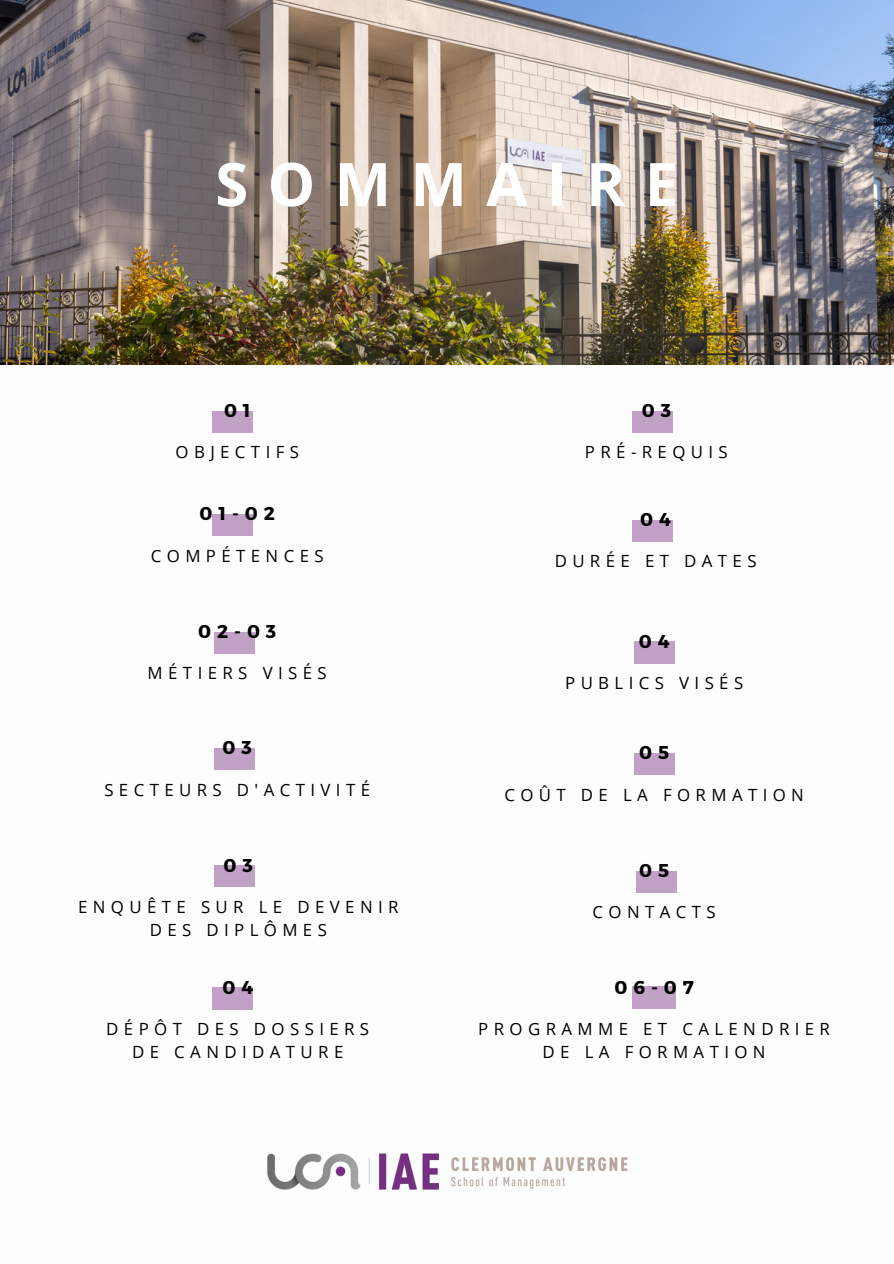
<style>
.page{position:relative;width:894px;height:1264px;background:#fff}
.page>*{position:absolute;margin:0;border:0;box-sizing:border-box;transform-origin:0 0}
.t1{font:700 60px "Open Sans";letter-spacing:.32em;color:#fff}
.t2{font:700 18.6px "Montserrat";letter-spacing:.32em;color:#000}
.t3{font:16.8px "Open Sans";letter-spacing:.32em;color:#000}
</style>
<div class="page">
<img style="left:0;top:0;width:893px;height:364px">
<div style="left:212px;top:411px;width:41px;height:21px;background:#c2a1c7"></div>
<div style="left:212px;top:514px;width:41px;height:22px;background:#c2a1c7"></div>
<div style="left:214px;top:632px;width:40px;height:21px;background:#c2a1c7"></div>
<div style="left:214px;top:748px;width:40px;height:22px;background:#c2a1c7"></div>
<div style="left:214px;top:865px;width:40px;height:21px;background:#c2a1c7"></div>
<div style="left:212px;top:987px;width:41px;height:22px;background:#c2a1c7"></div>
<div style="left:632px;top:411px;width:40px;height:21px;background:#c2a1c7"></div>
<div style="left:632px;top:520px;width:40px;height:21px;background:#c2a1c7"></div>
<img style="left:267px;top:1153px;width:361px;height:37px">
<div style="left:634px;top:641px;width:40px;height:22px;background:#c2a1c7"></div>
<div style="left:634px;top:753px;width:40px;height:22px;background:#c2a1c7"></div>
<div style="left:635px;top:871px;width:41px;height:21px;background:#c2a1c7"></div>
<div style="left:632px;top:986px;width:44px;height:22px;background:#c2a1c7"></div>
<p class="t1" style="left:215px;top:142px;width:464px">SOMMAIRE</p>
<p class="t2" style="left:224px;top:398px;width:28px">0 1</p>
<p class="t2" style="left:641px;top:398px;width:31px">0 3</p>
<h2 class="t3" style="left:175px;top:440px;width:125px">OBJECTIFS</h2>
<p class="t3" style="left:584px;top:440px;width:144px">PRÉ-REQUIS</p>
<p class="t2" style="left:199px;top:501px;width:77px">01-02</p>
<p class="t2" style="left:640px;top:507px;width:32px">0 4</p>
<h2 class="t3" style="left:151px;top:543px;width:174px">COMPÉTENCES</h2>
<p class="t3" style="left:554px;top:549px;width:203px">DURÉE ET DATES</p>
<p class="t2" style="left:198px;top:619px;width:80px">02-03</p>
<p class="t2" style="left:638px;top:629px;width:32px">0 4</p>
<p class="t3" style="left:148px;top:661px;width:180px">MÉTIERS VISÉS</p>
<p class="t3" style="left:565px;top:671px;width:179px">PUBLICS VISÉS</p>
<p class="t2" style="left:222px;top:735px;width:31px">0 3</p>
<p class="t2" style="left:639px;top:740px;width:31px">0 5</p>
<p class="t3" style="left:104px;top:777px;width:267px">SECTEURS D'ACTIVITÉ</p>
<p class="t3" style="left:504px;top:782px;width:301px">COÛT DE LA FORMATION</p>
<p class="t2" style="left:223px;top:853px;width:31px">0 3</p>
<p class="t2" style="left:639px;top:858px;width:31px">0 5</p>
<p class="t3" style="left:78px;top:894px;width:322px">ENQUÊTE SUR LE DEVENIR</p>
<p class="t3" style="left:150px;top:918px;width:179px">DES DIPLÔMES</p>
<p class="t3" style="left:592px;top:900px;width:125px">CONTACTS</p>
<p class="t2" style="left:222px;top:975px;width:32px">0 4</p>
<p class="t2" style="left:614px;top:974px;width:81px">06-07</p>
<p class="t3" style="left:106px;top:1017px;width:264px">DÉPÔT DES DOSSIERS</p>
<p class="t3" style="left:132px;top:1040px;width:213px">DE CANDIDATURE</p>
<p class="t3" style="left:478px;top:1016px;width:353px">PROGRAMME ET CALENDRIER</p>
<p class="t3" style="left:542px;top:1039px;width:224px">DE LA FORMATION</p>
</div>
